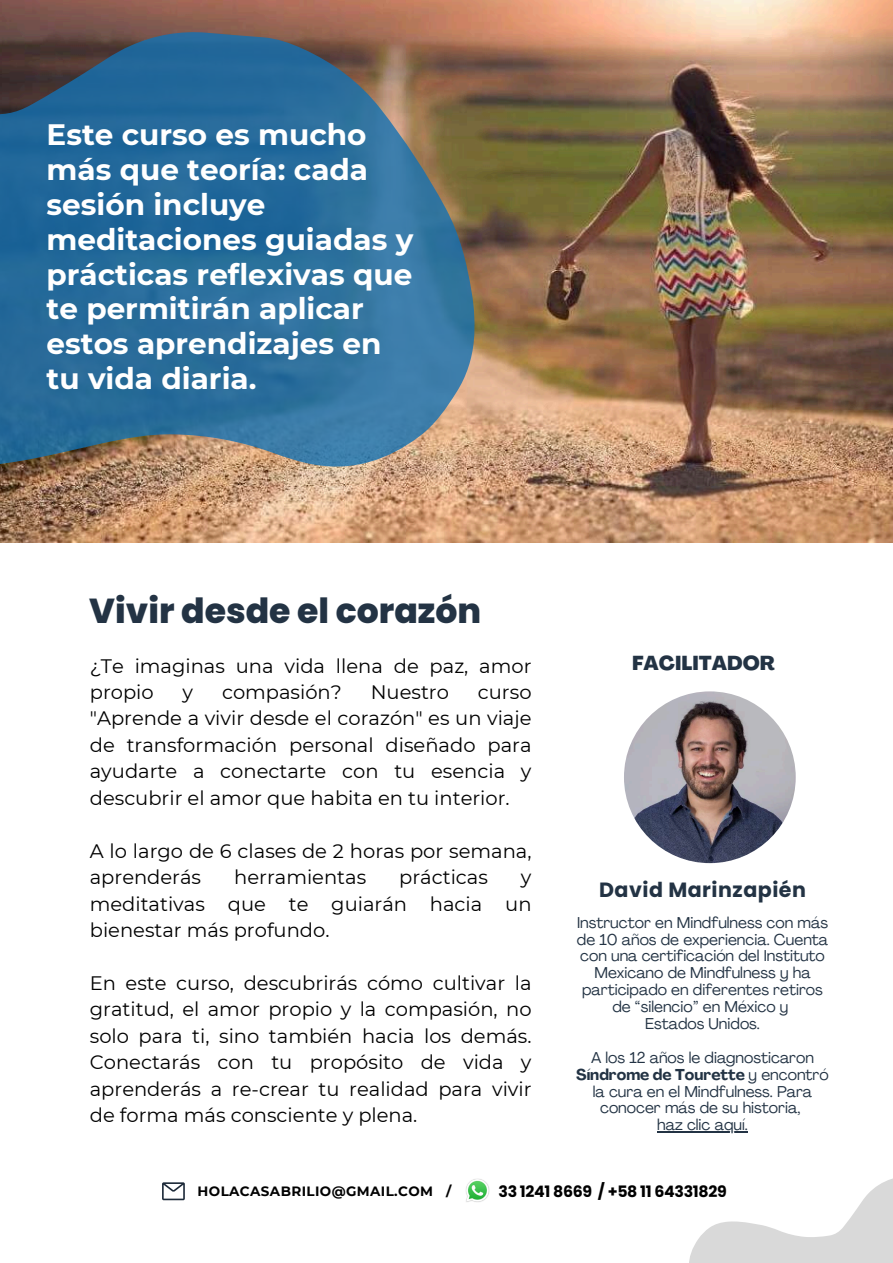
<style>
.page{position:relative;width:893px;height:1263px;background:#fff}
.page>*{position:absolute;margin:0;border:0;box-sizing:border-box;transform-origin:0 0}
.t1{font:800 34.65px "Poppins";color:#233344}
.t2{font:700 29.47px/34.9px "Montserrat";color:#fff}
.t3{font:700 20.62px "Poppins";letter-spacing:.025em;color:#233344}
.t4{font:800 19.88px "Agrandir";color:#233344}
.t5{font:19.5px/26.4px "Montserrat";color:#000;text-align:justify}
.t6{font:700 15.75px "Poppins";letter-spacing:-.02em;color:#000}
.t7{font:15.52px/16.9px "Agrandir";color:#233344;text-align:center}
.t8{font:700 13.5px "Montserrat";letter-spacing:.03em;color:#000}
.s1{font-weight:700}
</style>
<div class="page">
<img style="left:571px;top:0;width:322px;height:543px">
<svg style="left:671px;top:1131px;width:222px;height:132px"></svg>
<svg style="left:0;top:0;width:571px;height:543px;background:#617480"></svg>
<svg style="left:162px;top:1182px;width:23px;height:18px"></svg>
<img style="left:624px;top:691px;width:171px;height:172px;border-radius:50%">
<hr style="left:657px;top:1131px;width:90px;height:1px;background:#233344">
<img style="left:466px;top:1178px;width:24px;height:24px">
<h2 class="t2" style="left:47px;top:117px;width:368px">Este curso es mucho más que teoría: cada sesión incluye meditaciones guiadas y prácticas reflexivas que te permitirán aplicar estos aprendizajes en tu vida diaria.</h2>
<h1 class="t1" style="left:89px;top:587px;width:393px">Vivir desde el corazón</h1>
<p class="t5" style="left:90px;top:652px;width:443px">¿Te imaginas una vida llena de paz, amor propio</p>
<p class="t5" style="left:183px;top:679px;width:12px">y</p>
<p class="t5" style="left:222px;top:679px;width:121px">compasión?</p>
<p class="t5" style="left:371px;top:679px;width:80px">Nuestro</p>
<p class="t5" style="left:90px;top:679px;width:443px;text-indent:388px">curso "Aprende a vivir desde el corazón" es un viaje de transformación personal diseñado para ayudarte a conectarte con tu esencia y descubrir el amor que habita en tu interior.</p>
<p class="t5" style="left:90px;top:837px;width:443px">A lo largo de 6 clases de 2 horas por semana, aprenderás</p>
<p class="t5" style="left:234px;top:864px;width:133px">herramientas</p>
<p class="t5" style="left:399px;top:864px;width:90px">prácticas</p>
<p class="t5" style="left:90px;top:864px;width:443px;text-indent:431px">y meditativas que te guiarán hacia un bienestar más profundo.</p>
<p class="t5" style="left:90px;top:969px;width:443px">En este curso, descubrirás cómo cultivar la gratitud, el amor propio y la compasión, no solo para ti, sino también hacia los demás.<br>Conectarás con tu propósito de vida y aprenderás a re-crear tu realidad para vivir de forma más consciente y plena.</p>
<p class="t4" style="left:632px;top:655px;width:144px">FACILITADOR</p>
<p class="t3" style="left:599px;top:875px;width:208px">David Marinzapién</p>
<p class="t7" style="left:577px;top:915px;width:253px">Instructor en Mindfulness con más de 10 años de experiencia. Cuenta con una certificación del Instituto<br>Mexicano de Mindfulness y ha participado en diferentes retiros de “silencio” en México y<br>Estados Unidos.</p>
<p class="t7" style="left:576px;top:1050px;width:254px">A los 12 años le diagnosticaron<br><span class="s1">Síndrome de Tourette</span> y encontró la cura en el Mindfulness. Para conocer más de su historia,<br>haz clic aquí.</p>
<p class="t8" style="left:198px;top:1182px;width:255px">HOLACASABRILIO@GMAIL.COM /</p>
<p class="t6" style="left:498px;top:1180px;width:230px">33 1241 8669 / +58 11 64331829</p>
</div>
